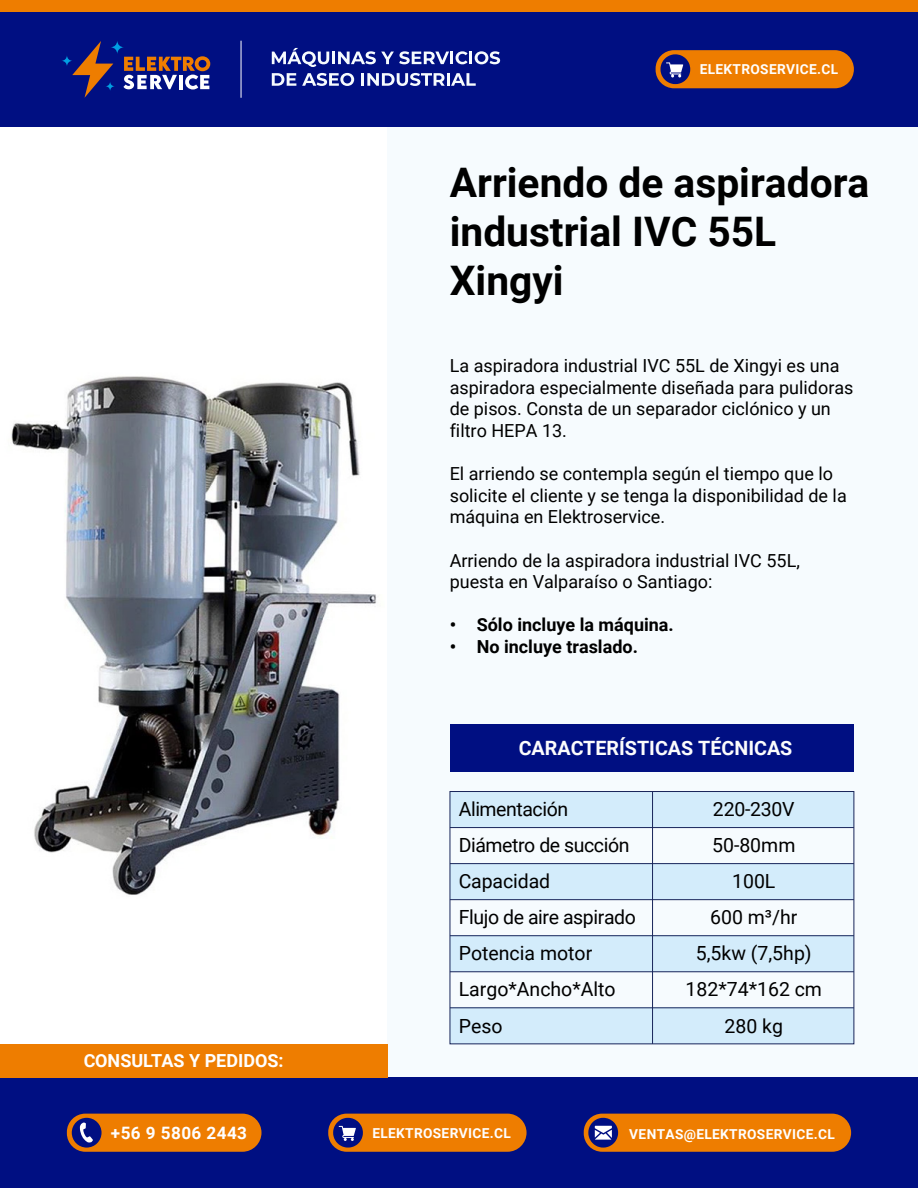
<style>
.page{position:relative;width:918px;height:1188px;background:#fff}
.page>*{position:absolute;margin:0;border:0;box-sizing:border-box;transform-origin:0 0}
.t1{font:700 40.65px/48.9px "Roboto";color:#000}
.t2{font:700 19.65px "Roboto";color:#fcfcfc}
.t3{font:19.5px/36px "Roboto";letter-spacing:-.005em;color:#000}
.t4{font:18px/21.6px "Roboto";color:#000}
.t5{font:700 18px "Roboto";color:#000}
.t6{font:700 18px "Roboto";color:#fff}
.t7{font:700 17.1px "Roboto";letter-spacing:.025em;color:#fff}
.t8{font:700 13.65px "Roboto";letter-spacing:.025em;color:#fff}
</style>
<div class="page">
<div style="left:387px;top:104px;width:531px;height:991px;background:#f6fbfe"></div>
<div style="left:0;top:12px;width:918px;height:115px;background:#000f82"></div>
<div style="left:0;top:1077px;width:918px;height:111px;background:#000f82"></div>
<div style="left:0;top:0;width:918px;height:12px;background:#ee7d00"></div>
<svg style="left:272px;top:48px;width:228px;height:19px"></svg>
<svg style="left:272px;top:73px;width:24px;height:13px"></svg>
<svg style="left:302px;top:73px;width:52px;height:13px"></svg>
<svg style="left:361px;top:73px;width:115px;height:13px"></svg>
<div style="left:0;top:1044px;width:387px;height:33px;background:#ee7d00"></div>
<svg style="left:72px;top:41px;width:41px;height:57px"></svg>
<svg style="left:62px;top:55px;width:10px;height:11px"></svg>
<svg style="left:111px;top:41px;width:13px;height:13px"></svg>
<svg style="left:105px;top:82px;width:10px;height:9px"></svg>
<svg style="left:123px;top:56px;width:87px;height:33px"></svg>
<div style="left:584px;top:1114px;width:267px;height:38px;background:#ee7d00;border-radius:19px"></div>
<svg style="left:588px;top:1118px;width:30px;height:30px"></svg>
<div style="left:67px;top:1114px;width:195px;height:38px;background:#ee7d00;border-radius:19px"></div>
<div style="left:72px;top:1118px;width:30px;height:30px;background:#000f82;border-radius:50%"></div>
<svg style="left:79px;top:1122px;width:14px;height:21px"></svg>
<div style="left:328px;top:1114px;width:199px;height:38px;background:#ee7d00;border-radius:19px"></div>
<svg style="left:333px;top:1118px;width:30px;height:30px"></svg>
<div style="left:450px;top:724px;width:404px;height:48px;background:#000f82"></div>
<hr style="left:241px;top:41px;width:1px;height:57px;background:#fff">
<div style="left:656px;top:50px;width:198px;height:38px;background:#ee7d00;border-radius:19px"></div>
<svg style="left:660px;top:54px;width:30px;height:30px"></svg>
<div style="left:450px;top:792px;width:404px;height:36px;background:#d3ecfb"></div>
<div style="left:450px;top:864px;width:404px;height:36px;background:#d3ecfb"></div>
<div style="left:450px;top:936px;width:404px;height:36px;background:#d3ecfb"></div>
<div style="left:450px;top:1008px;width:404px;height:36px;background:#d3ecfb"></div>
<hr style="left:450px;top:827px;width:404px;height:1px;background:#18255a">
<hr style="left:450px;top:863px;width:404px;height:1px;background:#18255a">
<hr style="left:450px;top:899px;width:404px;height:1px;background:#18255a">
<hr style="left:450px;top:935px;width:404px;height:1px;background:#18255a">
<hr style="left:450px;top:971px;width:404px;height:1px;background:#18255a">
<hr style="left:450px;top:1007px;width:404px;height:1px;background:#18255a">
<div style="left:450px;top:791px;width:404px;height:253px;border:1px solid #18255a"></div>
<hr style="left:652px;top:792px;width:1px;height:252px;background:#18255a">
<img style="left:11px;top:376px;width:366px;height:519px">
<p class="t8" style="left:700px;top:60px;width:140px">ELEKTROSERVICE.CL</p>
<h1 class="t1" style="left:450px;top:157px;width:421px">Arriendo de aspiradora industrial IVC 55L<br>Xingyi</h1>
<p class="t4" style="left:450px;top:354px;width:405px">La aspiradora industrial IVC 55L de Xingyi es una aspiradora especialmente diseñada para pulidoras de pisos. Consta de un separador ciclónico y un filtro HEPA 13.</p>
<p class="t4" style="left:450px;top:462px;width:399px">El arriendo se contempla según el tiempo que lo solicite el cliente y se tenga la disponibilidad de la máquina en Elektroservice.</p>
<p class="t4" style="left:450px;top:549px;width:352px">Arriendo de la aspiradora industrial IVC 55L, puesta en Valparaíso o Santiago:</p>
<p class="t5" style="left:450px;top:612px;width:226px">• Sólo incluye la máquina.</p>
<p class="t5" style="left:450px;top:634px;width:190px">• No incluye traslado.</p>
<p class="t2" style="left:519px;top:734px;width:275px">CARACTERÍSTICAS TÉCNICAS</p>
<p class="t6" style="left:84px;top:1048px;width:201px">CONSULTAS Y PEDIDOS:</p>
<p class="t3" style="left:459px;top:790px;width:179px">Alimentación<br>Diámetro de succión<br>Capacidad<br>Flujo de aire aspirado<br>Potencia motor<br>Largo*Ancho*Alto</p>
<p class="t3" style="left:685px;top:790px;width:138px;text-align:center">220-230V<br>50-80mm<br>100L<br>600 m³/hr<br>5,5kw (7,5hp)<br>182*74*162 cm</p>
<p class="t3" style="left:459px;top:1007px;width:45px">Peso</p>
<p class="t3" style="left:724px;top:1007px;width:60px">280 kg</p>
<p class="t7" style="left:111px;top:1121px;width:138px">+56 9 5806 2443</p>
<p class="t8" style="left:372px;top:1123px;width:140px">ELEKTROSERVICE.CL</p>
<p class="t8" style="left:629px;top:1124px;width:207px">VENTAS@ELEKTROSERVICE.CL</p>
</div>
